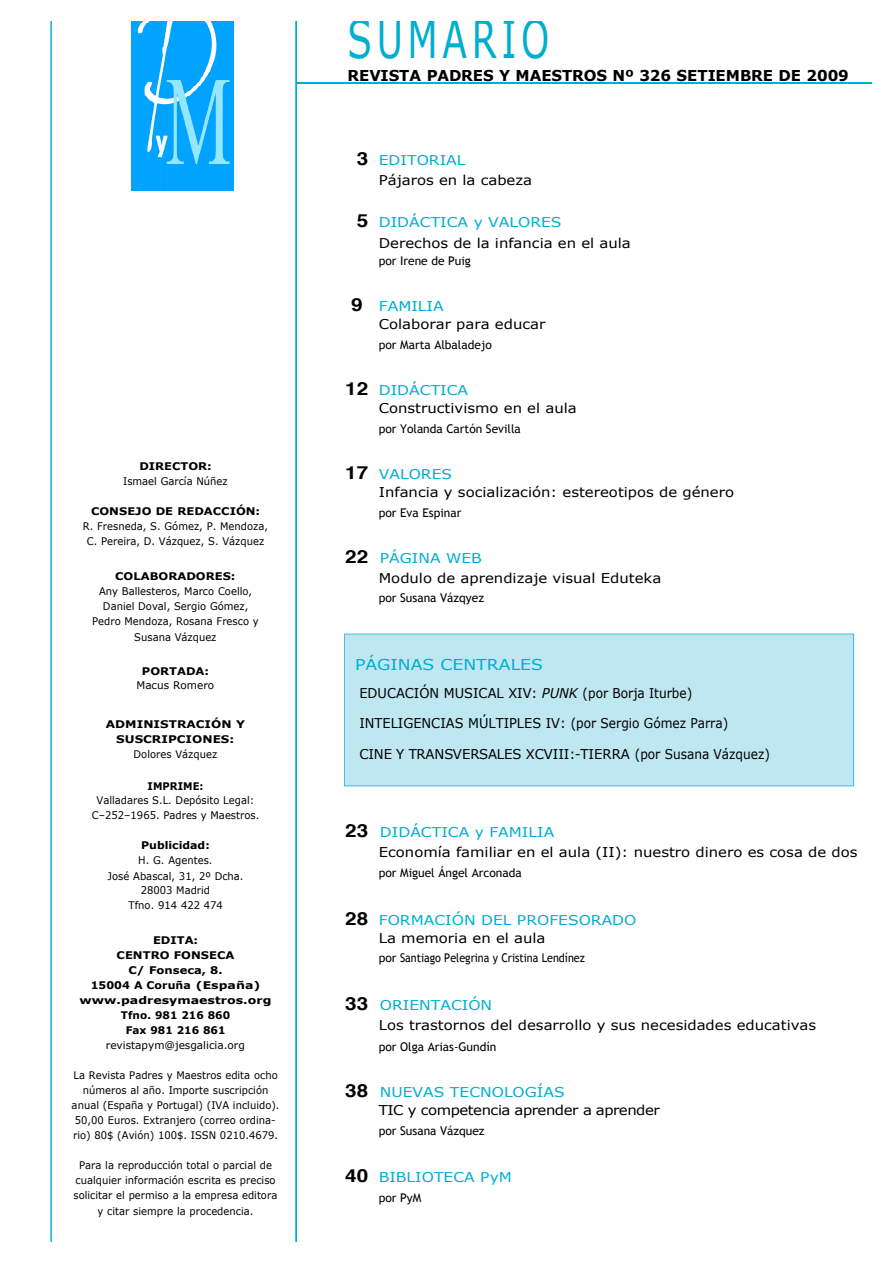
<style>
.page{position:relative;width:893px;height:1263px;background:#fff}
.page>*{position:absolute;margin:0;border:0;box-sizing:border-box;transform-origin:0 0}
.t1{font:52.2px "Verdana";color:#00aed0;scale:.69 1}
.t2{font:700 15px "Verdana";color:#000}
.t3{font:15px "Verdana";color:#00aed0;scale:1.15 1}
.t4{font:13.5px/18.3px "Verdana";color:#000;scale:1.1 1}
.t5{font:13.5px "Verdana";color:#000;scale:.96 1}
.t6{font:13.5px/18px "Verdana";color:#00aed0;scale:1.15 1}
.t7{font:13.5px "Verdana";color:#000}
.t8{font:12px "Trebuchet MS";color:#000}
.t9{font:10.5px/15px "Verdana";color:#000;text-align:center;scale:.95 1}
.t10{font:700 10.5px/15px "Verdana";color:#000;text-align:center;scale:1.1 1}
.t11{font:10.5px "Verdana";color:#000}
.t12{font:700 10.5px/15.1px "Verdana";color:#000;text-align:center;scale:1.15 1}
.t13{font:700 10.5px "Verdana";color:#000;scale:1.05 1}
.t14{font:700 10.5px "Verdana";color:#000;scale:.95 1}
.s1{font-family:"Helvetica";font-weight:700;font-size:18px;color:#fff}
.s2{font-family:"Helvetica";font-weight:700;font-size:18px}
.s3{color:#00aed0}
.s4{font-style:italic}
.s5{font-family:"Helvetica";font-weight:700;font-size:18px;color:#000}
.s6{color:#000}
</style>
<div class="page">
<svg style="left:50px;top:22px;width:247px;height:1219px"></svg>
<img style="left:131px;top:22px;width:102px;height:168px">
<div style="left:344px;top:634px;width:510px;height:152px;background:#bfe7f1"></div>
<div style="left:68px;top:460px;width:215px;height:781px;background:#fff"></div>
<hr style="left:297px;top:82px;width:574px;height:2px;background:#00aed0">
<p class="t10" style="left:139px;top:458px;width:67px">DIRECTOR:</p>
<p class="t9" style="left:123px;top:473px;width:112px">Ismael García Núñez</p>
<p class="t10" style="left:91px;top:503px;width:155px">CONSEJO DE REDACCIÓN:</p>
<p class="t9" style="left:83px;top:518px;width:196px">R. Fresneda, S. Gómez, P. Mendoza,<br>C. Pereira, D. Vázquez, S. Vázquez</p>
<p class="t10" style="left:115px;top:569px;width:111px">COLABORADORES:</p>
<p class="t9" style="left:92px;top:584px;width:177px">Any Ballesteros, Marco Coello,<br>Daniel Doval, Sergio Gómez,<br>Pedro Mendoza, Rosana Fresco y<br>Susana Vázquez</p>
<p class="t10" style="left:142px;top:663px;width:63px">PORTADA:</p>
<p class="t11" style="left:136px;top:679px;width:79px">Macus Romero</p>
<p class="t12" style="left:106px;top:716px;width:122px">ADMINISTRACIÓN Y<br>SUSCRIPCIONES:</p>
<p class="t9" style="left:134px;top:746px;width:90px">Dolores Vázquez</p>
<p class="t14" style="left:148px;top:779px;width:60px">IMPRIME:</p>
<p class="t9" style="left:92px;top:792px;width:178px">Valladares S.L. Depósito Legal:<br>C–252–1965. Padres y Maestros.</p>
<p class="t13" style="left:141px;top:839px;width:67px">Publicidad:</p>
<p class="t9" style="left:108px;top:853px;width:145px">H. G. Agentes.<br>José Abascal, 31, 2º Dcha.<br>28003 Madrid<br>Tfno. 914 422 474</p>
<p class="t10" style="left:80px;top:932px;width:176px">EDITA:<br>CENTRO FONSECA<br>C/ Fonseca, 8.<br>15004 A Coruña (España) www.padresymaestros.org<br>Tfno. 981 216 860<br>Fax 981 216 861</p>
<p class="t11" style="left:106px;top:1038px;width:140px">revistapym@jesgalicia.org</p>
<p class="t9" style="left:72px;top:1067px;width:220px">La Revista Padres y Maestros edita ocho números al año. Importe suscripción anual (España y Portugal) (IVA incluido).<br>50,00 Euros. Extranjero (correo ordina&shy;rio) 80$ (Avión) 100$. ISSN 0210.4679.</p>
<p class="t9" style="left:73px;top:1157px;width:216px">Para la reproducción total o parcial de cualquier información escrita es preciso solicitar el permiso a la empresa editora</p>
<p class="t9" style="left:98px;top:1203px;width:166px">y citar siempre la procedencia.</p>
<h1 class="t1" style="left:347px;top:6px;width:294px">S U M A R I O</h1>
<h2 class="t2" style="left:347px;top:66px;width:503px">REVISTA PADRES Y MAESTROS Nº 326 SETIEMBRE DE 2009</h2>
<p class="t4" style="left:379px;top:150px;width:141px;line-height:19.5px;text-indent:-33px"><span class="s1">0</span><span class="s2">3</span> <span class="s3">EDITORIAL<br></span>Pájaros en la cabeza</p>
<p class="t4" style="left:379px;top:211px;width:231px;line-height:21.6px;text-indent:-22px"><span class="s2">5</span> <span class="s3">DIDÁCTICA y VALORES<br></span>Derechos de la infancia en el aula</p>
<p class="t8" style="left:379px;top:253px;width:94px">por Irene de Puig</p>
<p class="t4" style="left:379px;top:297px;width:153px;text-indent:-28px"><span class="s2">9</span> <span class="s3">FAMILIA<br></span>Colaborar para educar</p>
<p class="t8" style="left:379px;top:337px;width:115px">por Marta Albaladejo</p>
<p class="t4" style="left:379px;top:380px;width:181px;text-indent:-33px"><span class="s2">12</span> <span class="s3">DIDÁCTICA<br></span>Constructivismo en el aula</p>
<p class="t8" style="left:379px;top:421px;width:144px">por Yolanda Cartón Sevilla</p>
<p class="t4" style="left:379px;top:464px;width:325px;text-indent:-33px"><span class="s2">17</span> <span class="s3">VALORES<br></span>Infancia y socialización: estereotipos de género</p>
<p class="t8" style="left:379px;top:505px;width:84px">por Eva Espinar</p>
<p class="t4" style="left:379px;top:548px;width:258px;line-height:19.5px;text-indent:-33px"><span class="s2">22</span> <span class="s3">PÁGINA WEB<br></span>Modulo de aprendizaje visual Eduteka</p>
<p class="t8" style="left:379px;top:591px;width:107px">por Susana Vázqyez</p>
<h2 class="t3" style="left:355px;top:655px;width:165px">PÁGINAS CENTRALES</h2>
<p class="t5" style="left:359px;top:684px;width:348px">EDUCACIÓN MUSICAL XIV: <span class="s4">PUNK</span> (por Borja Iturbe)</p>
<p class="t5" style="left:359px;top:715px;width:386px">INTELIGENCIAS MÚLTIPLES IV: (por Sergio Gómez Parra)</p>
<p class="t7" style="left:359px;top:746px;width:412px">CINE Y TRANSVERSALES XCVIII:-TIERRA (por Susana Vázquez)</p>
<p class="t4" style="left:379px;top:822px;width:437px;line-height:19.8px;text-indent:-33px"><span class="s2">23</span> <span class="s3">DIDÁCTICA y FAMILIA<br></span>Economía familiar en el aula (II): nuestro dinero es cosa de dos</p>
<p class="t8" style="left:379px;top:865px;width:144px">por Miguel Ángel Arconada</p>
<p class="t6" style="left:379px;top:910px;width:226px;text-indent:-33px"><span class="s5">28</span> FORMACIÓN DEL PROFESORADO<br><span class="s6">La memoria en el aula</span></p>
<p class="t8" style="left:379px;top:951px;width:208px">por Santiago Pelegrina y Cristina Lendínez</p>
<p class="t4" style="left:379px;top:995px;width:399px;line-height:19.8px;text-indent:-33px"><span class="s2">33</span> <span class="s3">ORIENTACIÓN<br></span>Los trastornos del desarrollo y sus necesidades educativas</p>
<p class="t8" style="left:379px;top:1039px;width:119px">por Olga Arias-Gundín</p>
<p class="t4" style="left:379px;top:1082px;width:257px;text-indent:-33px"><span class="s2">38</span> <span class="s3">NUEVAS TECNOLOGÍAS<br></span>TIC y competencia aprender a aprender</p>
<p class="t8" style="left:379px;top:1123px;width:107px">por Susana Vázquez</p>
<p class="t6" style="left:345px;top:1168px;width:146px"><span class="s5">40</span> BIBLIOTECA PyM</p>
<p class="t8" style="left:379px;top:1191px;width:44px">por PyM</p>
</div>
